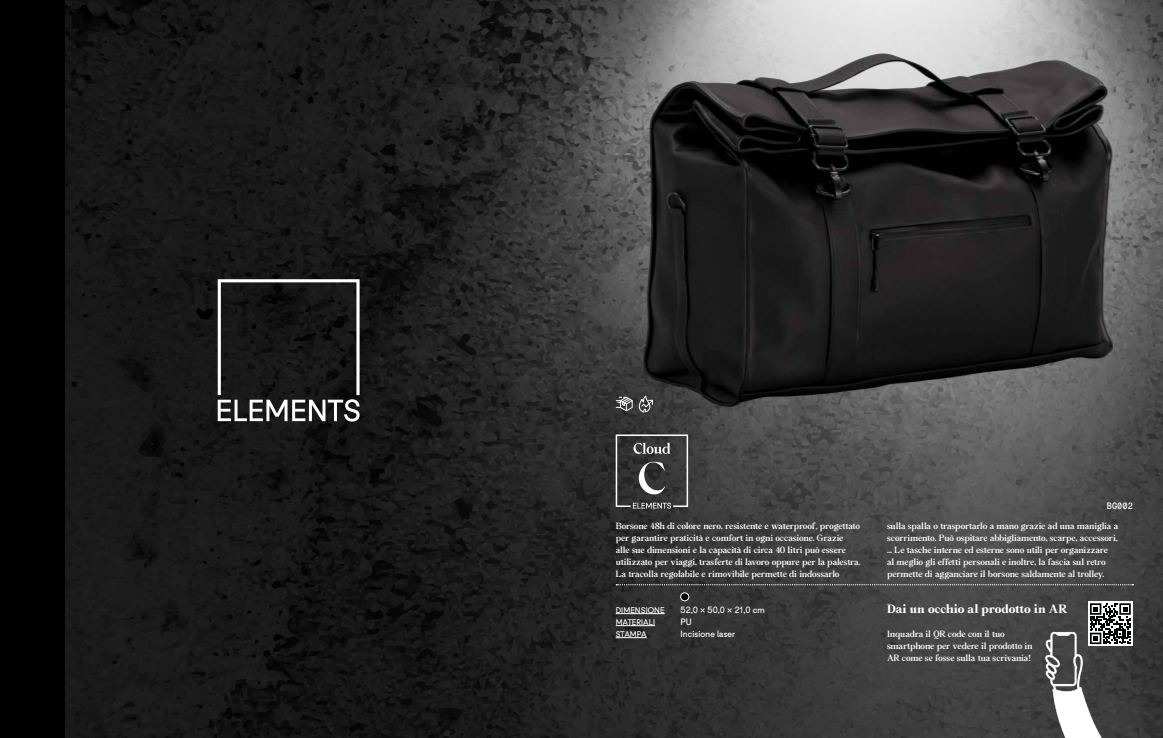
<style>
.page{position:relative;width:1163px;height:738px;background:#fff}
.page>*{position:absolute;margin:0;border:0;box-sizing:border-box;transform-origin:0 0}
.t1{font:12px "FH Ronaldson Text B";letter-spacing:-.005em;color:#fff}
.t2{font:9px/12px "FH Ronaldson Text R";letter-spacing:-.025em;color:#fff}
.t3{font:9px/12px "Maikii";letter-spacing:.01em;color:#fff}
.t4{font:9px "Maikii Mono";color:#fff}
.t5{font:8px/12px "Maikii";color:#fff}
</style>
<div class="page">
<div style="left:0;top:0;width:1162px;height:737px;background:#000"></div>
<img style="left:65px;top:0;width:1097px;height:737px">
<svg style="left:218px;top:279px;width:141px;height:142px"></svg>
<svg style="left:1088px;top:601px;width:44px;height:44px"></svg>
<svg style="left:1089px;top:603px;width:41px;height:40px"></svg>
<div style="left:680px;top:592px;width:8px;height:8px;background:#000;border-radius:50%"></div>
<div style="left:680px;top:592px;width:9px;height:8px;border:1px solid #fff;border-radius:50%"></div>
<img style="left:1041px;top:627px;width:74px;height:110px">
<svg style="left:616px;top:584px;width:517px;height:1px"></svg>
<svg style="left:615px;top:434px;width:73px;height:74px"></svg>
<img style="left:626px;top:0;width:509px;height:482px">
<svg style="left:616px;top:396px;width:16px;height:15px"></svg>
<svg style="left:638px;top:396px;width:15px;height:16px"></svg>
<hr style="left:615px;top:613px;width:49px;height:1px;background:#fff">
<hr style="left:615px;top:625px;width:40px;height:1px;background:#fff">
<hr style="left:615px;top:637px;width:31px;height:1px;background:#fff">
<p class="t4" style="left:1106px;top:498px;width:28px">BG002</p>
<p class="t2" style="left:615px;top:520px;width:246px">Borsone 48h di colore nero, resistente e waterproof, progettato per garantire praticità e comfort in ogni occasione. Grazie<br>alle sue dimensioni e la capacità di circa 40 litri può essere utilizzato per viaggi, trasferte di lavoro oppure per la palestra.<br>La tracolla regolabile e rimovibile permette di indossarlo</p>
<p class="t2" style="left:887px;top:520px;width:233px">sulla spalla o trasportarlo a mano grazie ad una maniglia a scorrimento. Può ospitare abbigliamento, scarpe, accessori, ... Le tasche interne ed esterne sono utili per organizzare<br>al meglio gli effetti personali e inoltre, la fascia sul retro permette di agganciare il borsone saldamente al trolley.</p>
<p class="t5" style="left:615px;top:603px;width:50px">DIMENSIONE</p>
<h1 class="t1" style="left:886px;top:601px;width:182px">Dai un occhio al prodotto in AR</h1>
<p class="t5" style="left:615px;top:615px;width:41px">MATERIALI<br>STAMPA</p>
<p class="t3" style="left:680px;top:603px;width:86px">52,0 × 50,0 × 21,0 cm<br>PU<br>Incisione laser</p>
<p class="t2" style="left:887px;top:628px;width:147px">Inquadra il QR code con il tuo smartphone per vedere il prodotto in<br>AR come se fosse sulla tua scrivania!</p>
</div>
